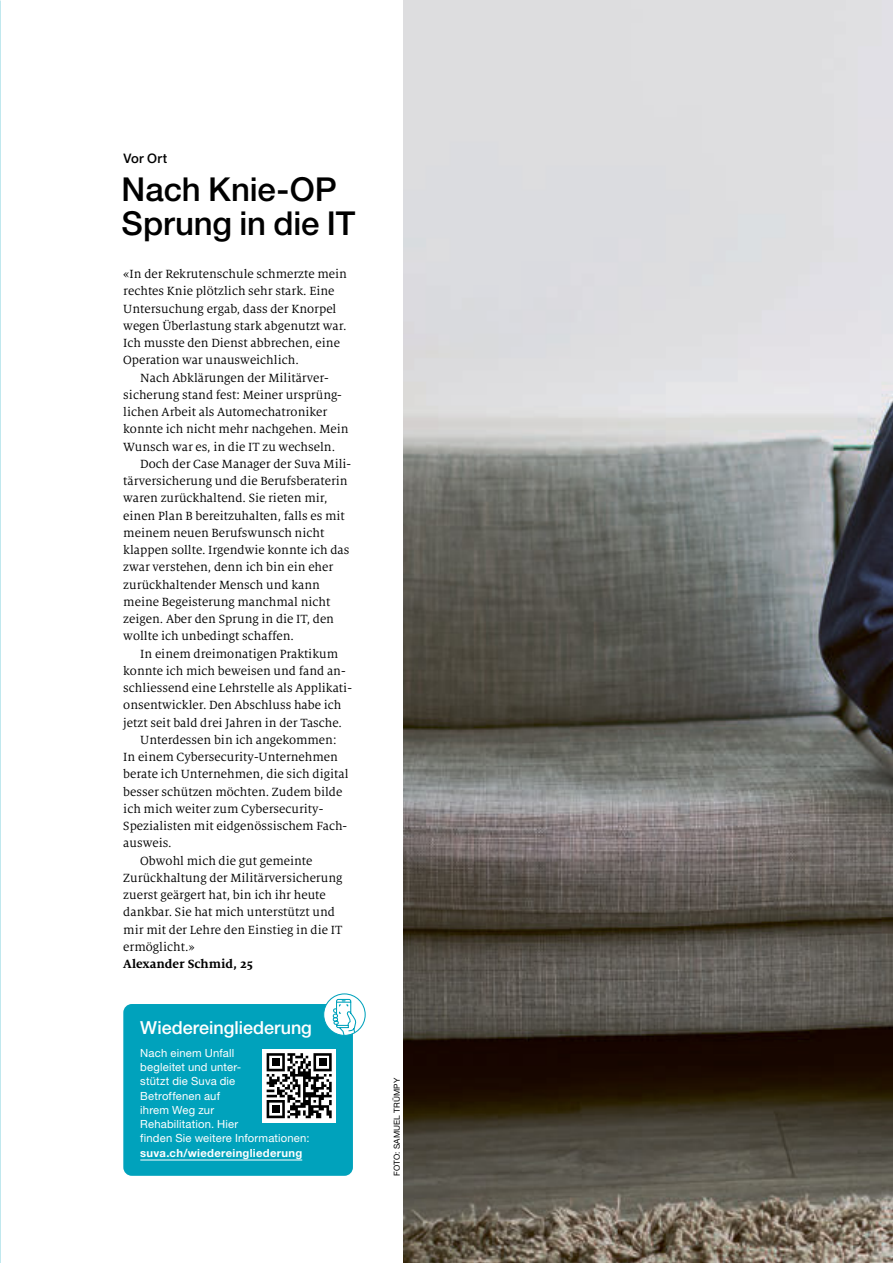
<style>
.page{position:relative;width:893px;height:1263px;background:#fff}
.page>*{position:absolute;margin:0;border:0;box-sizing:border-box;transform-origin:0 0}
.t1{font:500 33px/34.7px "Helvetica Neue LT Std";letter-spacing:-.005em;color:#000}
.t2{font:500 18px "Helvetica Neue LT Std";color:#fff}
.t3{font:13.2px/17.2px "Milo Serif Pro";color:#000}
.t4{font:700 13.2px "Milo Serif Pro";color:#000}
.t5{font:500 13.2px "Helvetica Neue LT Std";letter-spacing:.015em;color:#000}
.t6{font:11.25px/14.2px "Helvetica Neue LT Std";letter-spacing:.015em;color:#fff}
.t7{font:700 11.25px "Helvetica Neue LT Std";letter-spacing:.025em;color:#fff}
.t8{font:8.25px "Helvetica Neue LT Std";letter-spacing:.02em;color:#000}
</style>
<div class="page">
<img style="left:404px;top:0;width:489px;height:1263px">
<div style="left:123px;top:1004px;width:230px;height:172px;background:#00a2bc;border-radius:9px"></div>
<hr style="left:140px;top:1160px;width:162px;height:1px;background:#fff">
<div style="left:262px;top:1049px;width:74px;height:73px;background:#fff"></div>
<svg style="left:267px;top:1053px;width:65px;height:65px"></svg>
<div style="left:324px;top:994px;width:41px;height:41px;background:#fff;border-radius:50%"></div>
<svg style="left:332px;top:998px;width:25px;height:36px"></svg>
<div style="left:323px;top:993px;width:43px;height:43px;border:1px solid #00a2bc;border-radius:50%"></div>
<p class="t5" style="left:123px;top:150px;width:45px">Vor Ort</p>
<h1 class="t1" style="left:122px;top:171px;width:235px">Nach Knie-OP<br>Sprung in die IT</h1>
<p class="t3" style="left:123px;top:265px;width:225px">«In der Rekrutenschule schmerzte mein rechtes Knie plötzlich sehr stark. Eine Untersuchung ergab, dass der Knorpel wegen Überlastung stark abgenutzt war.<br>Ich musste den Dienst abbrechen, eine Operation war unausweichlich.</p>
<p class="t3" style="left:123px;top:369px;width:227px;text-indent:17px">Nach Abklärungen der Militärver&shy;sicherung stand fest: Meiner ursprüng&shy;lichen Arbeit als Automechatroniker konnte ich nicht mehr nachgehen. Mein Wunsch war es, in die IT zu wechseln.</p>
<p class="t3" style="left:123px;top:455px;width:229px;text-indent:17px">Doch der Case Manager der Suva Mili&shy;tärversicherung und die Berufsberaterin waren zurückhaltend. Sie rieten mir, einen Plan B bereitzuhalten, falls es mit meinem neuen Berufswunsch nicht klappen sollte. Irgendwie konnte ich das zwar verstehen, denn ich bin ein eher zurückhaltender Mensch und kann meine Begeisterung manchmal nicht zeigen. Aber den Sprung in die IT, den wollte ich unbedingt schaffen.</p>
<p class="t3" style="left:140px;top:645px;width:199px">In einem dreimonatigen Praktikum</p>
<p class="t3" style="left:123px;top:662px;width:224px">konnte ich mich beweisen und fand an-</p>
<p class="t3" style="left:123px;top:679px;width:230px">schliessend eine Lehrstelle als Applikati-</p>
<p class="t3" style="left:123px;top:697px;width:220px">onsentwickler. Den Abschluss habe ich</p>
<p class="t3" style="left:123px;top:714px;width:220px">jetzt seit bald drei Jahren in der Tasche.</p>
<p class="t3" style="left:140px;top:731px;width:198px">Unterdessen bin ich angekommen:</p>
<p class="t3" style="left:123px;top:748px;width:216px">In einem Cybersecurity-Unternehmen</p>
<p class="t3" style="left:123px;top:765px;width:227px">berate ich Unternehmen, die sich digital</p>
<p class="t3" style="left:123px;top:783px;width:221px">besser schützen möchten. Zudem bilde</p>
<p class="t3" style="left:123px;top:800px;width:201px">ich mich weiter zum Cybersecurity-</p>
<p class="t3" style="left:123px;top:817px;width:225px">Spezialisten mit eidgenössischem Fach-</p>
<p class="t3" style="left:123px;top:834px;width:50px">ausweis.</p>
<p class="t3" style="left:140px;top:852px;width:174px">Obwohl mich die gut gemeinte</p>
<p class="t3" style="left:123px;top:869px;width:221px">Zurückhaltung der Militärversicherung</p>
<p class="t3" style="left:123px;top:886px;width:204px">zuerst geärgert hat, bin ich ihr heute</p>
<p class="t3" style="left:123px;top:903px;width:213px">dankbar. Sie hat mich unterstützt und</p>
<p class="t3" style="left:123px;top:921px;width:221px">mir mit der Lehre den Einstieg in die IT</p>
<p class="t3" style="left:123px;top:938px;width:73px">ermöglicht.»</p>
<p class="t4" style="left:123px;top:956px;width:131px">Alexander Schmid, 25</p>
<h2 class="t2" style="left:140px;top:1017px;width:173px">Wiedereingliederung</h2>
<p class="t6" style="left:140px;top:1046px;width:171px">Nach einem Unfall<br>begleitet und unter-<br>stützt die Suva die<br>Betroffenen auf<br>ihrem Weg zur<br>Rehabilitation. Hier<br>finden Sie weitere Informationen:</p>
<p class="t7" style="left:140px;top:1146px;width:163px">suva.ch/wiedereingliederung</p>
<p class="t8" style="left:392px;top:1176px;width:100px;rotate:-90deg">FOTO: SAMUEL TRÜMPY</p>
</div>
